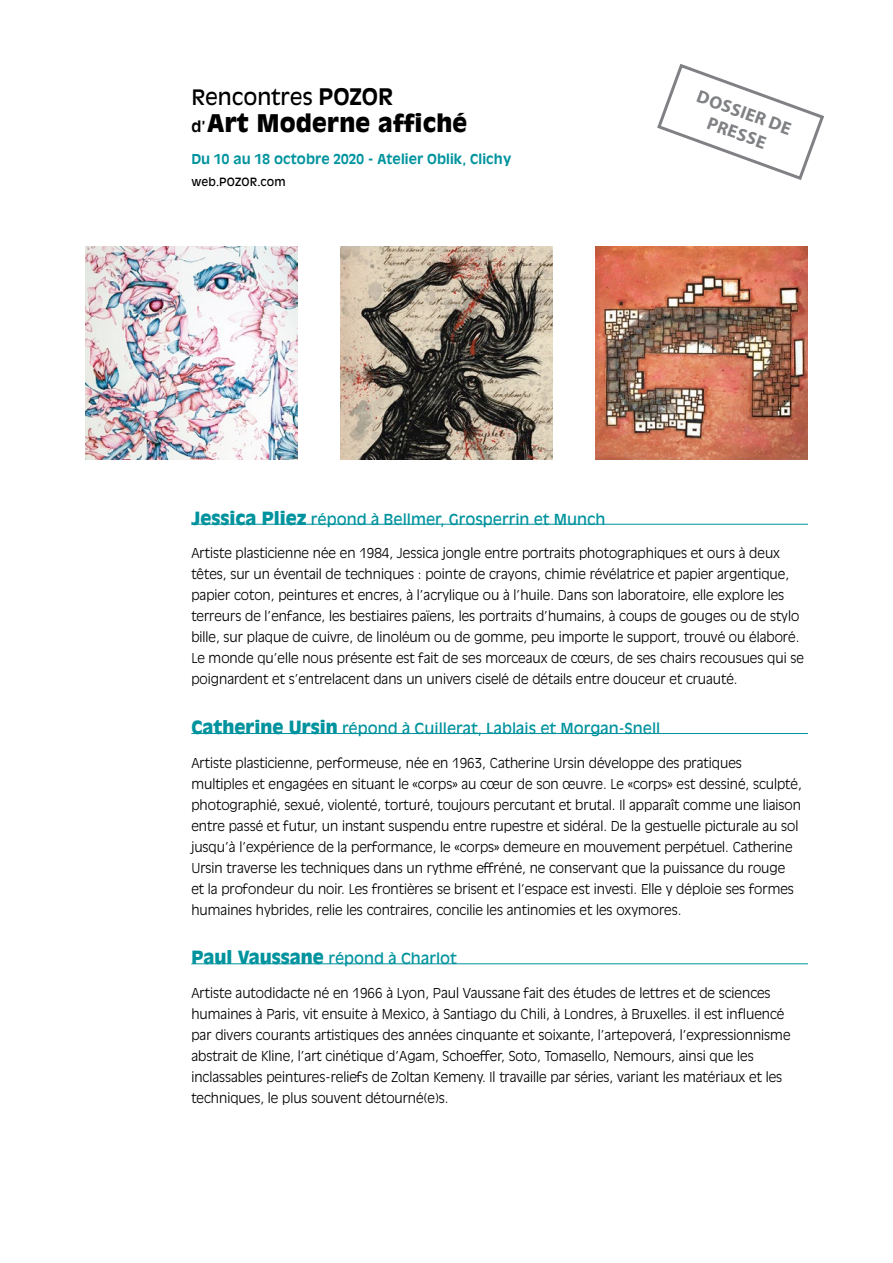
<style>
.page{position:relative;width:893px;height:1263px;background:#fff}
.page>*{position:absolute;margin:0;border:0;box-sizing:border-box;transform-origin:0 0}
.t1{font:900 24px "Antique Olive";letter-spacing:.01em;color:#000}
.t2{font:21px "Antique Olive";letter-spacing:-.005em;color:#000}
.t3{font:700 18px/21.6px "Myriad Pro";color:#808184;text-align:center}
.t4{font:15px "Antique Olive";color:#00939e}
.t5{font:300 13.5px/21px "Antique Olive";color:#000}
.t6{font:700 13.5px "Antique Olive";letter-spacing:.01em;color:#00939e}
.t7{font:11.25px "Antique Olive";letter-spacing:.01em;color:#000}
.s1{font-weight:700;font-size:22.5px}
.s2{font-weight:700;font-size:15px}
.s3{font-weight:900;font-size:18px}
</style>
<div class="page">
<svg style="left:657px;top:64px;width:168px;height:116px"></svg>
<hr style="left:191px;top:524px;width:617px;height:1px;background:#00939e">
<hr style="left:191px;top:733px;width:617px;height:1px;background:#00939e">
<hr style="left:191px;top:963px;width:617px;height:1px;background:#00939e">
<img style="left:595px;top:247px;width:213px;height:212px">
<img style="left:340px;top:247px;width:213px;height:212px">
<img style="left:85px;top:247px;width:213px;height:212px">
<h2 class="t2" style="left:191px;top:85px;width:203px">Rencontres <span class="s1">POZOR</span></h2>
<h1 class="t1" style="left:191px;top:109px;width:277px"><span class="s2">d’</span>Art Moderne affiché</h1>
<p class="t6" style="left:191px;top:150px;width:321px">Du 10 au 18 octobre 2020 - Atelier Oblik, Clichy</p>
<p class="t7" style="left:191px;top:175px;width:96px">web.POZOR.com</p>
<h3 class="t3" style="left:701px;top:85px;width:100px;rotate:20deg">Dossier d e<br>Presse</h3>
<p class="t4" style="left:191px;top:510px;width:416px"><span class="s3">Jessica Pliez</span> répond à Bellmer, Grosperrin et Munch</p>
<p class="t5" style="left:191px;top:543px;width:614px">Artiste plasticienne née en 1984, Jessica jongle entre portraits photographiques et ours à deux têtes, sur un éventail de techniques : pointe de crayons, chimie révélatrice et papier argentique, papier coton, peintures et encres, à l’acrylique ou à l’huile. Dans son laboratoire, elle explore les terreurs de l’enfance, les bestiaires païens, les portraits d’humains, à coups de gouges ou de stylo bille, sur plaque de cuivre, de linoléum ou de gomme, peu importe le support, trouvé ou élaboré.<br>Le monde qu’elle nous présente est fait de ses morceaux de cœurs, de ses chairs recousues qui se poignardent et s’entrelacent dans un univers ciselé de détails entre douceur et cruauté.</p>
<p class="t4" style="left:191px;top:719px;width:471px"><span class="s3">Catherine Ursin</span> répond à Cuillerat, Lablais et Morgan-Snell</p>
<p class="t5" style="left:191px;top:752px;width:612px">Artiste plasticienne, performeuse, née en 1963, Catherine Ursin développe des pratiques multiples et engagées en situant le «corps» au cœur de son œuvre. Le «corps» est dessiné, sculpté, photographié, sexué, violenté, torturé, toujours percutant et brutal. Il apparaît comme une liaison entre passé et futur, un instant suspendu entre rupestre et sidéral. De la gestuelle picturale au sol jusqu’à l’expérience de la performance, le «corps» demeure en mouvement perpétuel. Catherine Ursin traverse les techniques dans un rythme effréné, ne conservant que la puissance du rouge<br>et la profondeur du noir. Les frontières se brisent et l’espace est investi. Elle y déploie ses formes humaines hybrides, relie les contraires, concilie les antinomies et les oxymores.</p>
<p class="t4" style="left:191px;top:950px;width:267px"><span class="s3">Paul Vaussane</span> répond à Charlot</p>
<p class="t5" style="left:191px;top:983px;width:601px">Artiste autodidacte né en 1966 à Lyon, Paul Vaussane fait des études de lettres et de sciences humaines à Paris, vit ensuite à Mexico, à Santiago du Chili, à Londres, à Bruxelles. il est influencé par divers courants artistiques des années cinquante et soixante, l’artepoverá, l’expressionnisme abstrait de Kline, l’art cinétique d’Agam, Schoeffer, Soto, Tomasello, Nemours, ainsi que les inclassables peintures-reliefs de Zoltan Kemeny. Il travaille par séries, variant les matériaux et les techniques, le plus souvent détourné(e)s.</p>
</div>
